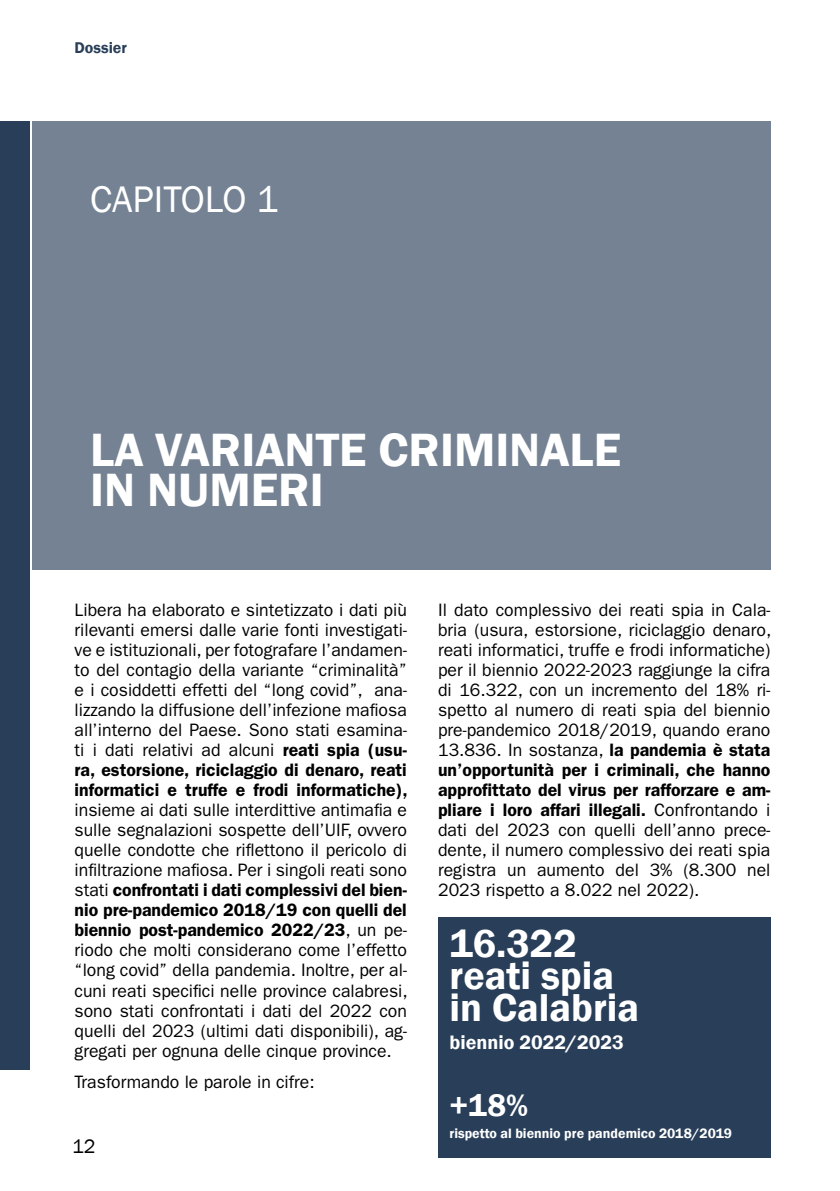
<style>
.page{position:relative;width:840px;height:1191px;background:#fff}
.page>*{position:absolute;margin:0;border:0;box-sizing:border-box;transform-origin:0 0}
.t1{font:600 48px/40px "Franklin Gothic";color:#fff}
.t2{font:600 40px/32px "Franklin Gothic";color:#fff}
.t3{font:38px "Franklin Gothic";color:#fff}
.t4{font:600 32px "Franklin Gothic";color:#fff}
.t5{font:600 20px "Franklin Gothic";color:#fff}
.t6{font:20px "Franklin Gothic";color:#000}
.t7{font:18px/20px "ITC Franklin Gothic Std";color:#000;text-align:justify}
.t8{font:600 16px "Franklin Gothic";color:#293e59}
.t9{font:600 14px "Franklin Gothic";color:#fff}
.s1{font-weight:600}
</style>
<div class="page">
<div style="left:0;top:121px;width:30px;height:948px;background:#293e59"></div>
<div style="left:32px;top:121px;width:738px;height:448px;background:#748293"></div>
<div style="left:438px;top:917px;width:332px;height:240px;background:#293e59"></div>
<p class="t8" style="left:75px;top:38px;width:54px">Dossier</p>
<h3 class="t3" style="left:90px;top:176px;width:189px">CAPITOLO 1</h3>
<h1 class="t1" style="left:90px;top:430px;width:532px">LA VARIANTE CRIMINALE<br>IN NUMERI</h1>
<p class="t7" style="left:75px;top:600px;width:334px">Libera ha elaborato e sintetizzato i dati più rilevanti emersi dalle varie fonti investigati&shy;ve e istituzionali, per fotografare l’andamen&shy;to del contagio della variante “criminalità” e i cosiddetti effetti del “long covid”, ana&shy;lizzando la diffusione dell’infezione mafiosa all’interno del Paese. Sono stati esamina&shy;ti i dati relativi ad alcuni <span class="s1">reati spia (usu&shy;ra, estorsione, riciclaggio di denaro, reati informatici e truffe e frodi informatiche),</span></p>
<p class="t7" style="left:75px;top:800px;width:334px">insieme ai dati sulle interdittive antimafia e sulle segnalazioni sospette dell’UIF, ovvero quelle condotte che riflettono il pericolo di infiltrazione mafiosa. Per i singoli reati sono stati <span class="s1">confrontati i dati complessivi del bien&shy;nio pre-pandemico 2018/19 con quelli del biennio post-pandemico 2022/23</span>, un pe&shy;riodo che molti considerano come l’effetto “long covid” della pandemia. Inoltre, per al&shy;cuni reati specifici nelle province calabresi, sono stati confrontati i dati del 2022 con quelli del 2023 (ultimi dati disponibili), ag&shy;gregati per ognuna delle cinque province.</p>
<p class="t7" style="left:75px;top:1071px;width:241px">Trasformando le parole in cifre:</p>
<p class="t6" style="left:72px;top:1134px;width:25px">12</p>
<p class="t7" style="left:438px;top:600px;width:334px">Il dato complessivo dei reati spia in Cala&shy;bria (usura, estorsione, riciclaggio denaro, reati informatici, truffe e frodi informatiche) per il biennio 2022-2023 raggiunge la cifra di 16.322, con un incremento del 18% ri&shy;spetto al numero di reati spia del biennio pre-pandemico 2018/2019, quando erano 13.836. In sostanza, <span class="s1">la pandemia è stata un’opportunità per i criminali, che hanno approfittato del virus per rafforzare e am&shy;pliare i loro affari illegali.</span> Confrontando i dati del 2023 con quelli dell’anno prece&shy;dente, il numero complessivo dei reati spia registra un aumento del 3% (8.300 nel 2023 rispetto a 8.022 nel 2022).</p>
<h2 class="t2" style="left:449px;top:928px;width:191px">16.322 reati spia in Calabria</h2>
<p class="t5" style="left:449px;top:1030px;width:176px">biennio 2022/2023</p>
<h3 class="t4" style="left:449px;top:1085px;width:80px">+18%</h3>
<p class="t9" style="left:449px;top:1124px;width:284px">rispetto al biennio pre pandemico 2018/2019</p>
</div>
